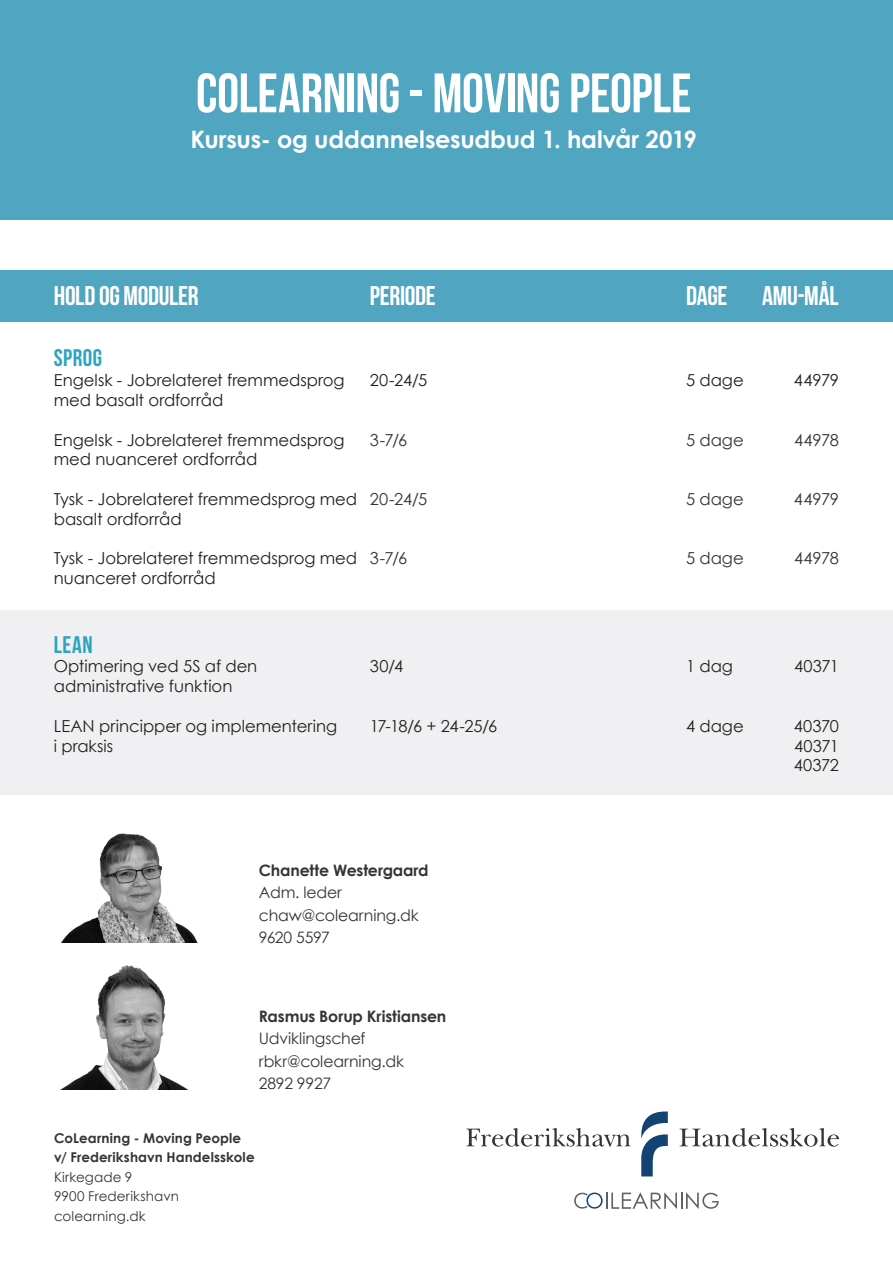
<style>
.page{position:relative;width:893px;height:1263px;background:#fff}
.page>*{position:absolute;margin:0;border:0;box-sizing:border-box;transform-origin:0 0}
.t1{font:55.5px "Bebas Neue";letter-spacing:-.005em;color:#fff}
.t2{font:27px "Bebas Neue";letter-spacing:-.015em;color:#fff}
.t3{font:700 24px "Century Gothic";letter-spacing:-.01em;color:#fff}
.t4{font:24px "Bebas Neue";letter-spacing:.025em;color:#2ba5c0}
.t5{font:16.5px/19.8px "Century Gothic";letter-spacing:-.005em;color:#231f20}
.t6{font:16.5px "Century Gothic";letter-spacing:-.005em;color:#363536}
.t7{font:15.75px "Century Gothic";letter-spacing:-.01em;color:#363536}
.t8{font:700 15.75px "Century Gothic";letter-spacing:-.01em;color:#363536}
.t9{font:15.75px "Century Gothic";letter-spacing:-.03em;color:#363536}
.t10{font:700 13.5px "Century Gothic";letter-spacing:.01em;color:#363536}
.t11{font:13.5px "Century Gothic";letter-spacing:.01em;color:#363536}
</style>
<div class="page">
<svg style="left:641px;top:1111px;width:27px;height:65px"></svg>
<svg style="left:466px;top:1128px;width:165px;height:19px"></svg>
<svg style="left:680px;top:1128px;width:159px;height:19px"></svg>
<svg style="left:574px;top:1192px;width:145px;height:17px"></svg>
<img style="left:61px;top:833px;width:137px;height:110px">
<img style="left:61px;top:965px;width:126px;height:124px">
<div style="left:0;top:0;width:893px;height:219px;background:#50a5c0"></div>
<div style="left:0;top:610px;width:893px;height:184px;background:#ececee"></div>
<div style="left:0;top:270px;width:893px;height:51px;background:#50a5c0"></div>
<p class="t1" style="left:196px;top:63px;width:497px">COLEARNING - MOVING PEOPLE</p>
<p class="t3" style="left:191px;top:121px;width:508px">Kursus- og uddannelsesudbud 1. halvår 2019</p>
<p class="t2" style="left:54px;top:281px;width:146px">HOLD OG MODULER</p>
<p class="t2" style="left:370px;top:281px;width:67px">PERIODE</p>
<p class="t4" style="left:54px;top:345px;width:50px">SPROG</p>
<p class="t5" style="left:54px;top:370px;width:292px">Engelsk - Jobrelateret fremmedsprog med basalt ordforråd</p>
<p class="t5" style="left:54px;top:429px;width:292px">Engelsk - Jobrelateret fremmedsprog med nuanceret ordforråd</p>
<p class="t5" style="left:54px;top:489px;width:305px">Tysk - Jobrelateret fremmedsprog med basalt ordforråd</p>
<p class="t5" style="left:54px;top:548px;width:305px">Tysk - Jobrelateret fremmedsprog med nuanceret ordforråd</p>
<p class="t5" style="left:370px;top:370px;width:59px">20-24/5</p>
<p class="t6" style="left:370px;top:428px;width:39px">3-7/6</p>
<p class="t6" style="left:370px;top:487px;width:59px">20-24/5</p>
<p class="t6" style="left:370px;top:547px;width:39px">3-7/6</p>
<p class="t4" style="left:54px;top:631px;width:40px">LEAN</p>
<p class="t5" style="left:54px;top:656px;width:205px">Optimering ved 5S af den administrative funktion</p>
<p class="t5" style="left:54px;top:716px;width:285px">LEAN principper og implementering</p>
<p class="t5" style="left:54px;top:735px;width:61px">i praksis</p>
<p class="t5" style="left:370px;top:656px;width:35px">30/4</p>
<p class="t5" style="left:370px;top:716px;width:129px">17-18/6 + 24-25/6</p>
<p class="t8" style="left:259px;top:858px;width:171px">Chanette Westergaard</p>
<p class="t7" style="left:259px;top:881px;width:85px">Adm. leder</p>
<p class="t7" style="left:259px;top:904px;width:161px">chaw@colearning.dk</p>
<p class="t9" style="left:259px;top:926px;width:72px">9620 5597</p>
<p class="t8" style="left:259px;top:1004px;width:189px">Rasmus Borup Kristiansen</p>
<p class="t7" style="left:259px;top:1028px;width:108px">Udviklingschef</p>
<p class="t7" style="left:259px;top:1050px;width:147px">rbkr@colearning.dk</p>
<p class="t7" style="left:259px;top:1073px;width:74px">2892 9927</p>
<p class="t10" style="left:54px;top:1127px;width:189px">CoLearning - Moving People</p>
<p class="t10" style="left:54px;top:1147px;width:202px">v/ Frederikshavn Handelsskole</p>
<p class="t11" style="left:54px;top:1167px;width:80px">Kirkegade 9</p>
<p class="t11" style="left:54px;top:1187px;width:127px">9900 Frederikshavn</p>
<p class="t11" style="left:54px;top:1206px;width:93px">colearning.dk</p>
<p class="t2" style="left:686px;top:281px;width:43px">DAGE</p>
<p class="t2" style="left:762px;top:281px;width:78px">AMU-MÅL</p>
<p class="t5" style="left:686px;top:370px;width:59px">5 dage</p>
<p class="t5" style="left:794px;top:370px;width:47px">44979</p>
<p class="t6" style="left:686px;top:428px;width:59px">5 dage</p>
<p class="t6" style="left:794px;top:428px;width:46px">44978</p>
<p class="t6" style="left:686px;top:487px;width:59px">5 dage</p>
<p class="t6" style="left:794px;top:487px;width:47px">44979</p>
<p class="t6" style="left:686px;top:547px;width:59px">5 dage</p>
<p class="t6" style="left:794px;top:547px;width:46px">44978</p>
<p class="t5" style="left:686px;top:656px;width:48px">1 dag</p>
<p class="t5" style="left:686px;top:716px;width:59px">4 dage</p>
<p class="t5" style="left:794px;top:656px;width:46px">40371</p>
<p class="t5" style="left:794px;top:716px;width:47px">40370</p>
<p class="t5" style="left:794px;top:735px;width:46px">40371</p>
<p class="t5" style="left:794px;top:755px;width:47px">40372</p>
</div>
